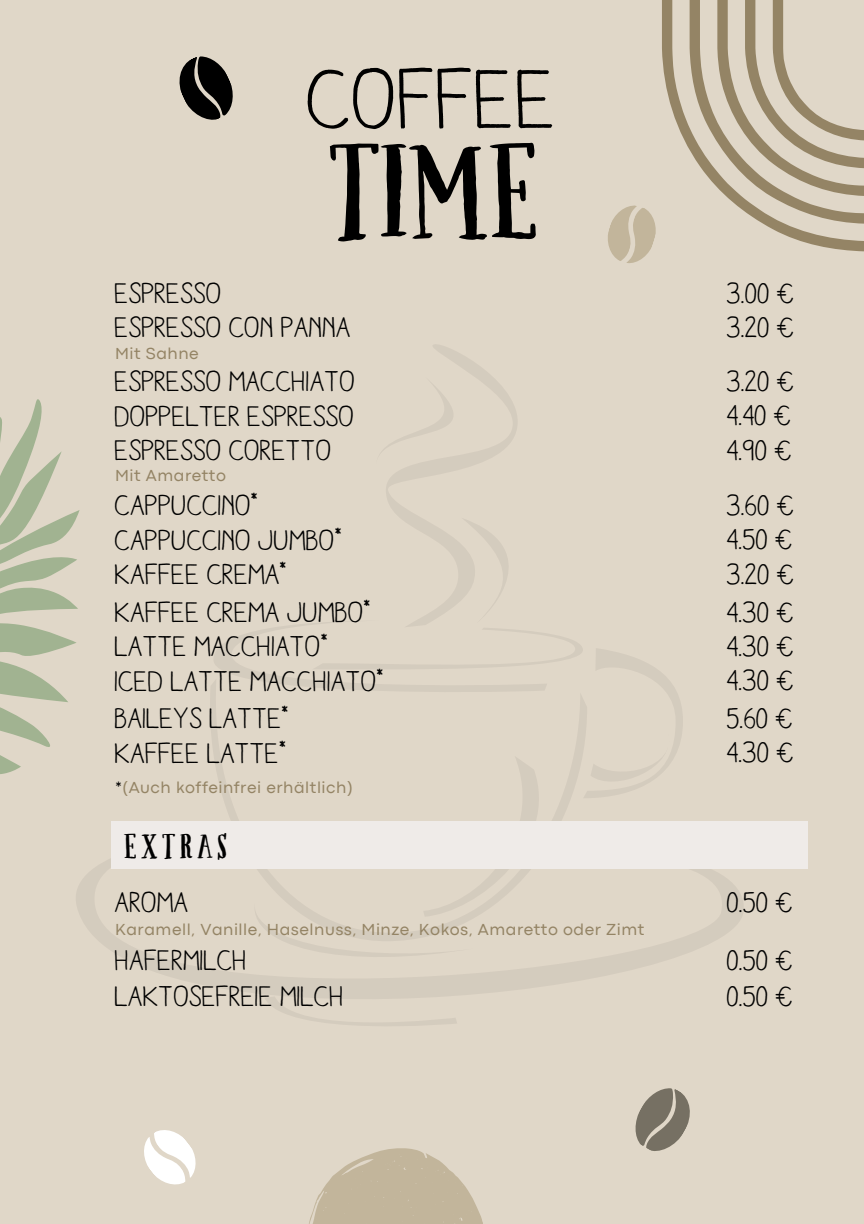
<style>
.page{position:relative;width:864px;height:1224px;background:#e0d7c8}
.page>*{position:absolute;margin:0;border:0;box-sizing:border-box;transform-origin:0 0}
.t1{font:157.8px "Ahorn";color:#000}
.t2{font:85px "Aracne Reg";color:#000}
.t3{font:40.6px "Ahorn";letter-spacing:.11em;color:#000}
.t4{font:29px "Aracne Reg";color:#000}
.t5{font:16.6px "Codec Pro";letter-spacing:.03em;color:#948465}
.s1{color:#000}
</style>
<div class="page">
<svg style="left:662px;top:0;width:202px;height:251px"></svg>
<svg style="left:690px;top:0;width:174px;height:224px"></svg>
<svg style="left:79px;top:869px;width:664px;height:127px"></svg>
<svg style="left:265px;top:996px;width:192px;height:30px"></svg>
<svg style="left:212px;top:345px;width:471px;height:626px"></svg>
<div style="left:111px;top:821px;width:697px;height:48px;background:#efebe8"></div>
<svg style="left:309px;top:1148px;width:174px;height:76px"></svg>
<svg style="left:179px;top:56px;width:54px;height:64px"></svg>
<svg style="left:635px;top:1088px;width:55px;height:63px"></svg>
<svg style="left:144px;top:1130px;width:52px;height:55px"></svg>
<svg style="left:608px;top:205px;width:48px;height:58px"></svg>
<svg style="left:0;top:399px;width:189px;height:512px"></svg>
<h4 class="t2" style="left:308px;top:54px;width:253px">COFFEE</h4>
<p class="t1" style="left:329px;top:119px;width:211px">TIME</p>
<h4 class="t4" style="left:115px;top:278px;width:109px">ESPRESSO</h4>
<h4 class="t4" style="left:727px;top:278px;width:69px">3.00 €</h4>
<p class="t4" style="left:115px;top:312px;width:237px">ESPRESSO CON PANNA</p>
<h2 class="t5" style="left:115px;top:347px;width:85px">Mit Sahne</h2>
<h1 class="t4" style="left:727px;top:312px;width:69px">3.20 €</h1>
<p class="t4" style="left:115px;top:366px;width:242px">ESPRESSO MACCHIATO</p>
<h4 class="t4" style="left:727px;top:366px;width:69px">3.20 €</h4>
<p class="t4" style="left:115px;top:400px;width:241px">DOPPELTER ESPRESSO</p>
<p class="t4" style="left:727px;top:400px;width:66px">4.40 €</p>
<p class="t4" style="left:115px;top:435px;width:219px">ESPRESSO CORETTO</p>
<h4 class="t4" style="left:727px;top:435px;width:67px">4.90 €</h4>
<h4 class="t5" style="left:115px;top:470px;width:112px">Mit Amaretto</h4>
<h4 class="t4" style="left:115px;top:490px;width:146px">CAPPUCCINO*</h4>
<p class="t4" style="left:727px;top:490px;width:69px">3.60 €</p>
<h4 class="t4" style="left:115px;top:525px;width:230px">CAPPUCCINO JUMBO*</h4>
<h4 class="t4" style="left:727px;top:524px;width:68px">4.50 €</h4>
<h4 class="t4" style="left:115px;top:559px;width:175px">KAFFEE CREMA*</h4>
<h4 class="t4" style="left:727px;top:559px;width:69px">3.20 €</h4>
<h4 class="t4" style="left:115px;top:596px;width:259px">KAFFEE CREMA JUMBO*</h4>
<h4 class="t4" style="left:727px;top:596px;width:69px">4.30 €</h4>
<h4 class="t4" style="left:115px;top:631px;width:216px">LATTE MACCHIATO*</h4>
<h4 class="t4" style="left:727px;top:631px;width:69px">4.30 €</h4>
<p class="t4" style="left:115px;top:665px;width:272px">ICED LATTE MACCHIATO*</p>
<h4 class="t4" style="left:727px;top:665px;width:69px">4.30 €</h4>
<p class="t4" style="left:115px;top:703px;width:177px">BAILEYS LATTE*</p>
<h4 class="t4" style="left:727px;top:703px;width:68px">5.60 €</h4>
<h4 class="t4" style="left:115px;top:737px;width:174px">KAFFEE LATTE*</h4>
<h4 class="t4" style="left:727px;top:737px;width:69px">4.30 €</h4>
<h4 class="t5" style="left:115px;top:782px;width:239px"><span class="s1">*</span>(Auch koffeinfrei erhältlich)</h4>
<h4 class="t3" style="left:124px;top:828px;width:104px">EXTRAS</h4>
<h4 class="t4" style="left:115px;top:887px;width:75px">AROMA</h4>
<h4 class="t4" style="left:727px;top:887px;width:68px">0.50 €</h4>
<h4 class="t4" style="left:115px;top:945px;width:134px">HAFERMILCH</h4>
<h4 class="t4" style="left:727px;top:945px;width:68px">0.50 €</h4>
<h4 class="t5" style="left:115px;top:924px;width:531px">Karamell, Vanille, Haselnuss, Minze, Kokos, Amaretto oder Zimt</h4>
<h4 class="t4" style="left:115px;top:981px;width:231px">LAKTOSEFREIE MILCH</h4>
<h4 class="t4" style="left:727px;top:981px;width:68px">0.50 €</h4>
</div>
